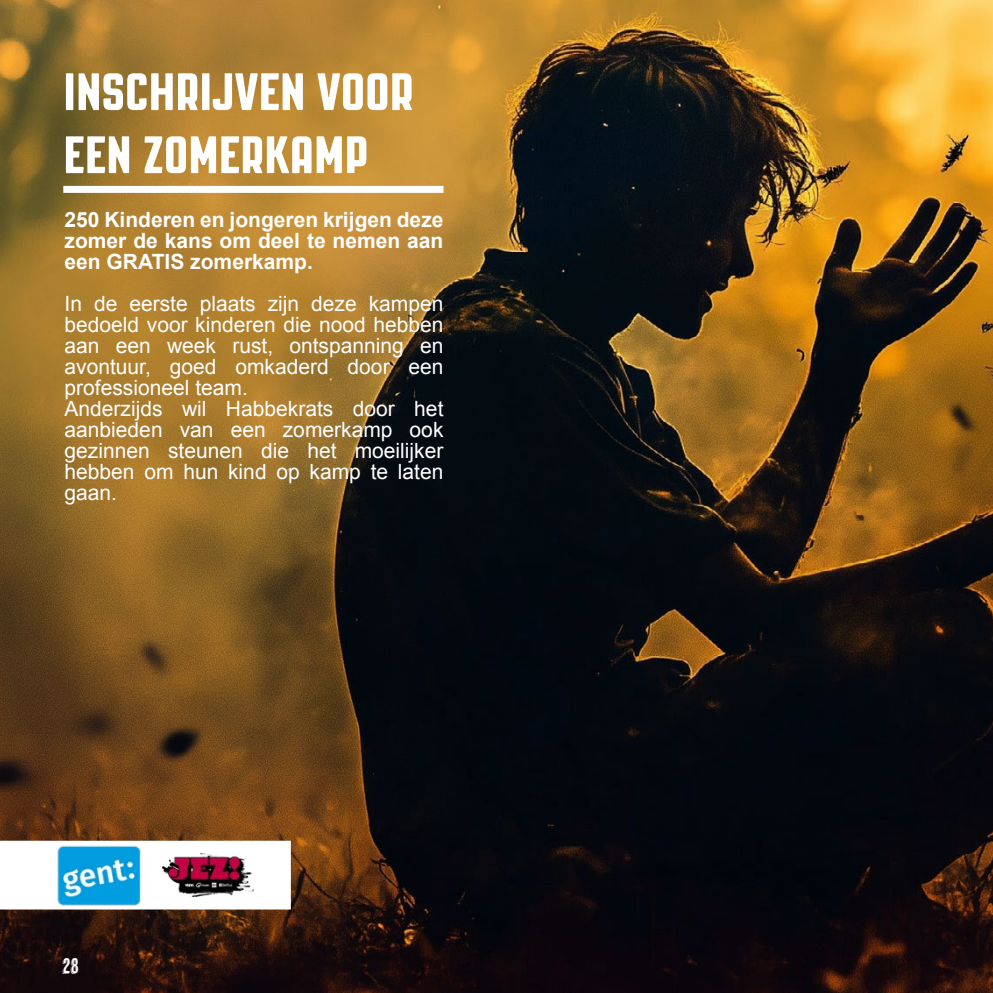
<style>
.page{position:relative;width:993px;height:993px;background:#fff}
.page>*{position:absolute;margin:0;border:0;box-sizing:border-box;transform-origin:0 0}
.t1{font:52.5px/63px "PAG Revolucion W00";color:#fff}
.t2{font:21px/21px "Arial";color:#fff}
.t3{font:700 21px/21px "Arial";color:#fff;text-align:justify}
.t4{font:21px "Cheap Pine";color:#fff}
</style>
<div class="page">
<img style="left:0;top:0;width:992px;height:992px">
<div style="left:63px;top:186px;width:380px;height:7px;background:#fff"></div>
<svg style="left:0;top:840px;width:291px;height:69px"></svg>
<img style="left:50px;top:843px;width:99px;height:62px">
<img style="left:162px;top:853px;width:91px;height:43px">
<h1 class="t1" style="left:63px;top:61px;width:352px">INSCHRIJVEN VOOR<br>EEN ZOMERKAMP</h1>
<p class="t3" style="left:64px;top:210px;width:380px">250 Kinderen en jongeren krijgen deze zomer de kans om deel te nemen aan een GRATIS zomerkamp.</p>
<p class="t2" style="left:64px;top:293px;width:380px">In de eerste plaats zijn deze kampen bedoeld voor kinderen die nood hebben aan een week rust, ontspanning en avontuur, goed omkaderd door een professioneel team.<br>Anderzijds wil Habbekrats door het aanbieden van een zomerkamp ook gezinnen steunen die het moeilijker hebben om hun kind op kamp te laten gaan.</p>
<p class="t4" style="left:63px;top:953px;width:18px">28</p>
</div>
